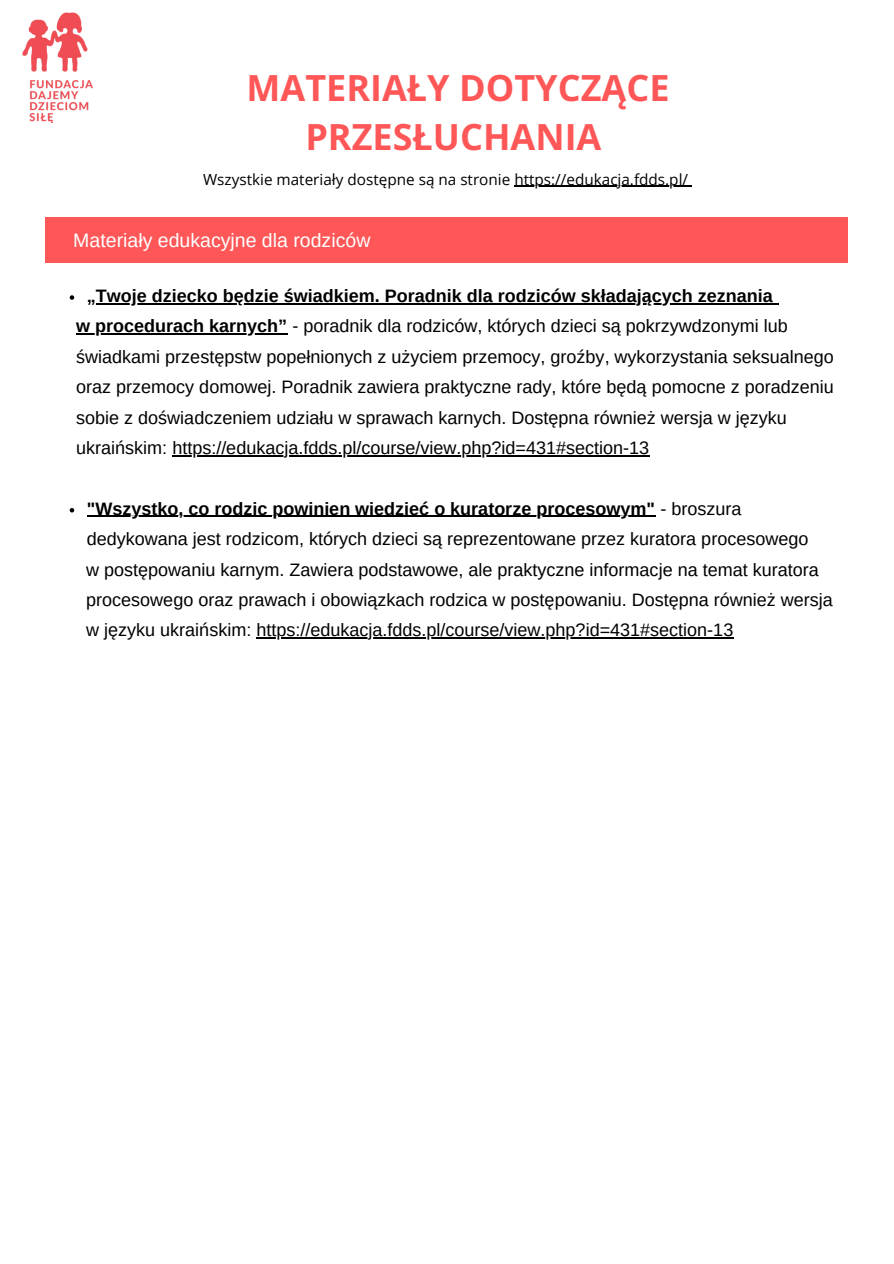
<style>
.page{position:relative;width:894px;height:1264px;background:#fff}
.page>*{position:absolute;margin:0;border:0;box-sizing:border-box;transform-origin:0 0}
.t1{font:700 36px/49.5px "Open Sans";color:#ff5757;text-align:center}
.t2{font:19.5px "Arimo";color:#fff}
.t3{font:18px/30.3px "Arimo";color:#000}
.t4{font:700 18px "Arimo";color:#000}
.t5{font:15.3px "Open Sans";color:#000}
.s1{font-weight:700}
</style>
<div class="page">
<div style="left:45px;top:217px;width:803px;height:46px;background:#ff5757"></div>
<svg style="left:70px;top:295px;width:4px;height:5px"></svg>
<hr style="left:87px;top:303px;width:686px;height:1px;background:#000">
<svg style="left:70px;top:508px;width:4px;height:4px"></svg>
<hr style="left:87px;top:516px;width:568px;height:1px;background:#000">
<hr style="left:76px;top:333px;width:211px;height:2px;background:#000">
<hr style="left:172px;top:455px;width:477px;height:1px;background:#000">
<hr style="left:256px;top:637px;width:477px;height:1px;background:#000">
<img style="left:22px;top:13px;width:71px;height:109px">
<hr style="left:514px;top:186px;width:174px;height:1px;background:#000">
<p class="t1" style="left:246px;top:62px;width:424px">MATERIAŁY DOTYCZĄCE<br>PRZESŁUCHANIA</p>
<p class="t5" style="left:203px;top:168px;width:486px">Wszystkie materiały dostępne są na stronie https://edukacja.fdds.pl/</p>
<p class="t2" style="left:73px;top:229px;width:298px">Materiały edukacyjne dla rodziców</p>
<p class="t2" style="left:84px;top:232px;width:271px">Materiały edukacyjne dla dzieci</p>
<p class="t4" style="left:87px;top:286px;width:687px">„Twoje dziecko będzie świadkiem. Poradnik dla rodziców składających zeznania</p>
<p class="t3" style="left:76px;top:311px;width:713px"><span class="s1">w procedurach karnych”</span> - poradnik dla rodziców, których dzieci są pokrzywdzonymi lub</p>
<p class="t3" style="left:76px;top:341px;width:759px">świadkami przestępstw popełnionych z użyciem przemocy, groźby, wykorzystania seksualnego</p>
<p class="t3" style="left:76px;top:372px;width:759px">oraz przemocy domowej. Poradnik zawiera praktyczne rady, które będą pomocne z poradzeniu</p>
<p class="t3" style="left:76px;top:402px;width:711px">sobie z doświadczeniem udziału w sprawach karnych. Dostępna również wersja w języku</p>
<p class="t3" style="left:76px;top:432px;width:574px">ukraińskim: https://edukacja.fdds.pl/course/view.php?id=431#section-13</p>
<p class="t3" style="left:87px;top:493px;width:723px"><span class="s1">"Wszystko, co rodzic powinien wiedzieć o kuratorze procesowym"</span> - broszura dedykowana jest rodzicom, których dzieci są reprezentowane przez kuratora procesowego</p>
<p class="t3" style="left:86px;top:554px;width:733px">w postępowaniu karnym. Zawiera podstawowe, ale praktyczne informacje na temat kuratora</p>
<p class="t3" style="left:86px;top:584px;width:748px">procesowego oraz prawach i obowiązkach rodzica w postępowaniu. Dostępna również wersja</p>
<p class="t3" style="left:86px;top:615px;width:648px">w języku ukraińskim: https://edukacja.fdds.pl/course/view.php?id=431#section-13</p>
</div>
